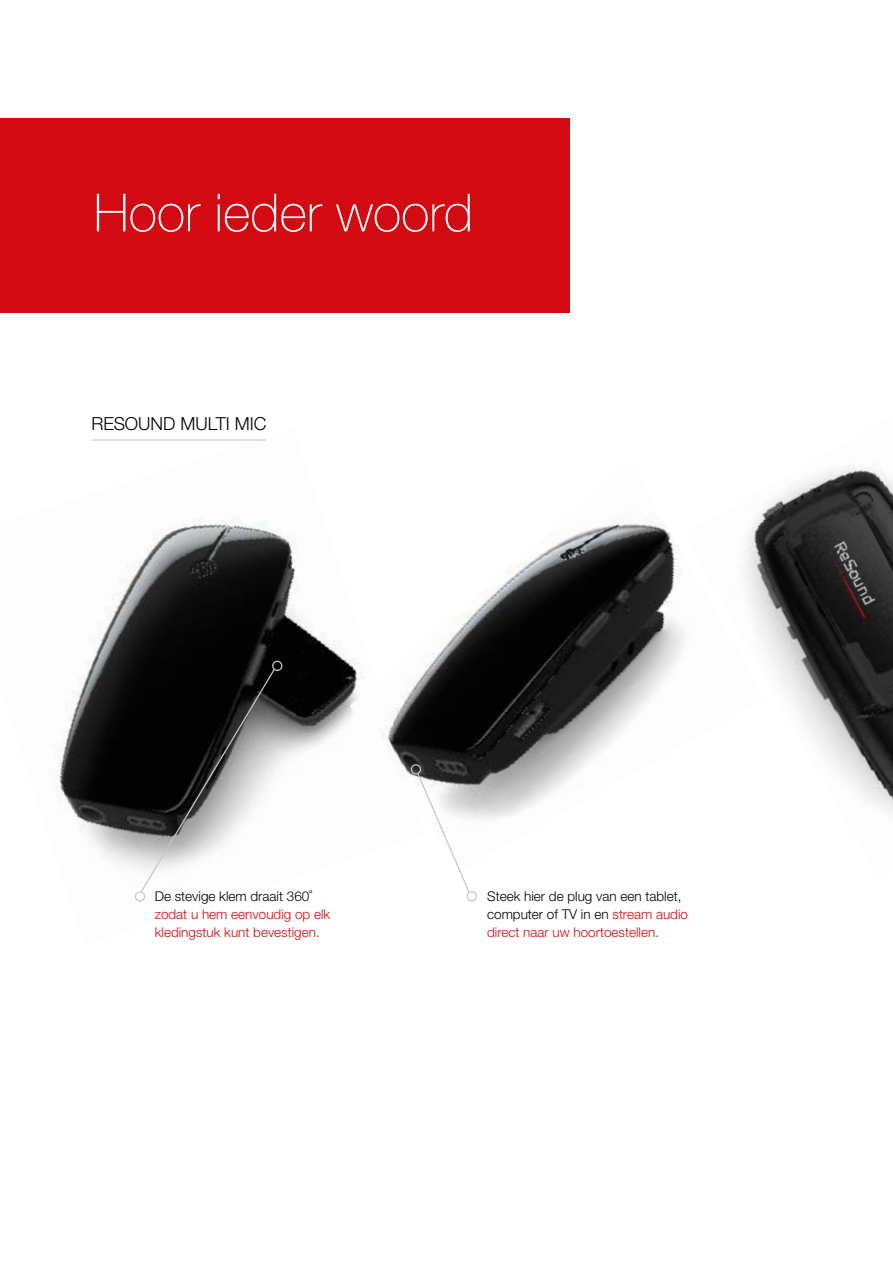
<style>
.page{position:relative;width:893px;height:1263px;background:#fff}
.page>*{position:absolute;margin:0;border:0;box-sizing:border-box;transform-origin:0 0}
.t1{font:100 52.5px "Helvetica Neue LT Pro";color:#fff}
.t2{font:300 18px "Helvetica Neue LT Pro";color:#000}
.t3{font:300 13.5px/18px "Helvetica Neue LT Pro";color:#000}
.t4{font:300 13.5px/18px "Helvetica Neue LT Pro";color:#d20a11}
.s1{color:#d20a11}
</style>
<div class="page">
<img style="left:48px;top:439px;width:302px;height:463px">
<img style="left:350px;top:513px;width:334px;height:307px">
<img style="left:744px;top:465px;width:149px;height:349px">
<div style="left:0;top:118px;width:570px;height:195px;background:#d20a11"></div>
<svg style="left:140px;top:668px;width:136px;height:225px"></svg>
<svg style="left:416px;top:772px;width:55px;height:122px"></svg>
<div style="left:135px;top:891px;width:10px;height:10px;border:1px solid #c6c6c6;border-radius:50%"></div>
<div style="left:467px;top:891px;width:10px;height:10px;border:1px solid #c6c6c6;border-radius:50%"></div>
<div style="left:272px;top:661px;width:10px;height:10px;border:1px solid #c6c6c6;border-radius:50%"></div>
<div style="left:411px;top:764px;width:10px;height:10px;border:1px solid #c6c6c6;border-radius:50%"></div>
<hr style="left:91px;top:440px;width:175px;height:1px;background:#c6c6c6">
<h1 class="t1" style="left:94px;top:183px;width:381px">Hoor ieder woord</h1>
<h2 class="t2" style="left:91px;top:413px;width:177px">RESOUND MULTI MIC</h2>
<p class="t3" style="left:155px;top:886px;width:159px">De stevige klem draait 360˚</p>
<p class="t4" style="left:155px;top:904px;width:177px">zodat u hem eenvoudig op elk kledingstuk kunt bevestigen.</p>
<p class="t3" style="left:487px;top:886px;width:202px">Steek hier de plug van een tablet, computer of TV in en <span class="s1">stream audio direct naar uw hoortoestellen.</span></p>
</div>
